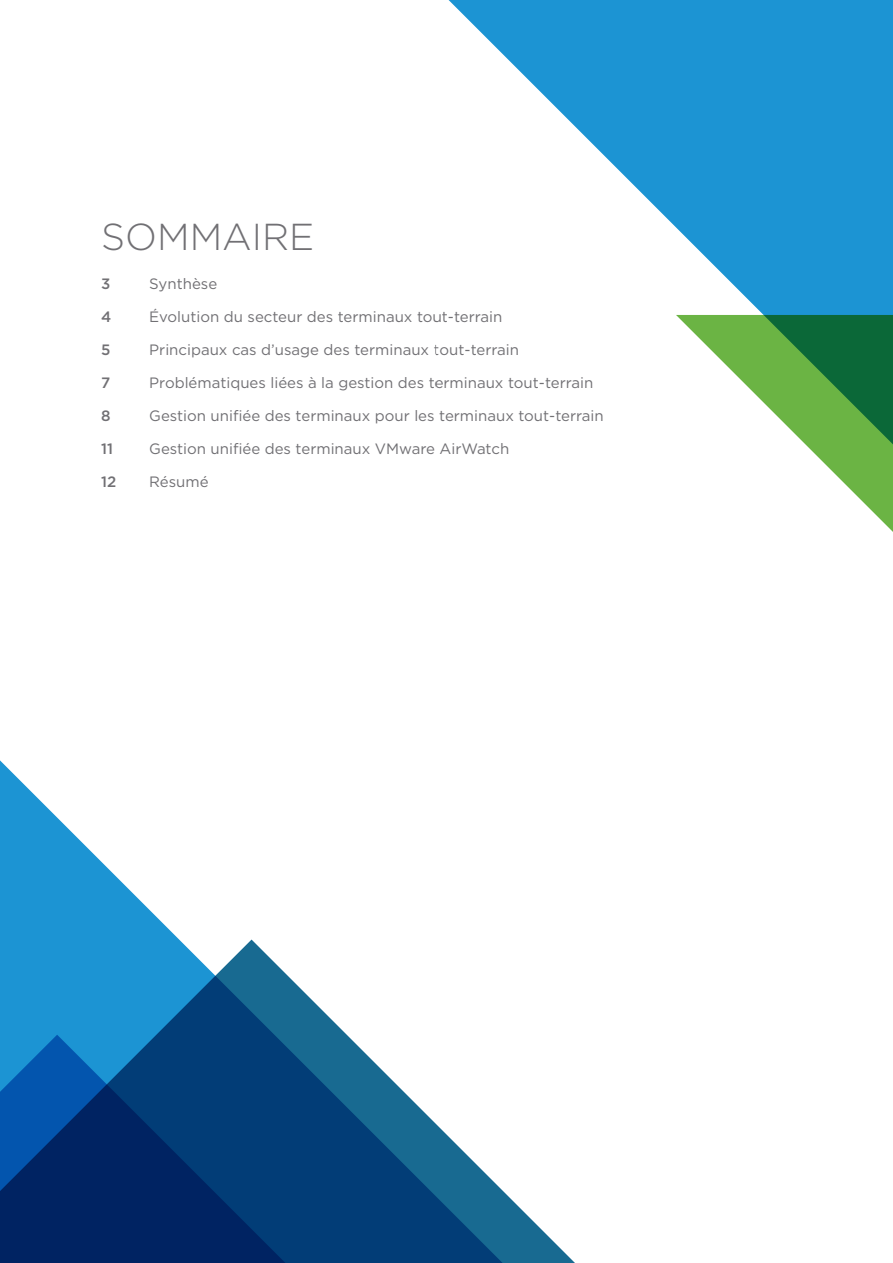
<style>
.page{position:relative;width:893px;height:1263px;background:#fff}
.page>*{position:absolute;margin:0;border:0;box-sizing:border-box;transform-origin:0 0}
.t1{font:300 37.5px "Gotham";color:#717074}
.t2{font:15px "Gotham";color:#717074}
.t3{font:500 15px "Gotham";color:#717074}
</style>
<div class="page">
<svg style="left:448px;top:0;width:445px;height:315px;fill:#1c94d3"></svg>
<svg style="left:676px;top:315px;width:217px;height:217px"></svg>
<svg style="left:0;top:760px;width:179px;height:179px"></svg>
<svg style="left:0;top:939px;width:575px;height:324px"></svg>
<svg style="left:0;top:1035px;width:309px;height:228px;background:#023a7a"></svg>
<p class="t1" style="left:101px;top:213px;width:215px">SOMMAIRE</p>
<p class="t3" style="left:101px;top:274px;width:11px">3</p>
<p class="t2" style="left:149px;top:274px;width:70px">Synthèse</p>
<p class="t3" style="left:101px;top:307px;width:12px">4</p>
<p class="t2" style="left:149px;top:307px;width:355px">Évolution du secteur des terminaux tout-terrain</p>
<p class="t3" style="left:101px;top:340px;width:11px">5</p>
<p class="t2" style="left:149px;top:340px;width:371px">Principaux cas d’usage des terminaux tout-terrain</p>
<p class="t3" style="left:101px;top:373px;width:11px">7</p>
<p class="t2" style="left:149px;top:373px;width:446px">Problématiques liées à la gestion des terminaux tout-terrain</p>
<p class="t3" style="left:101px;top:406px;width:11px">8</p>
<p class="t2" style="left:149px;top:406px;width:456px">Gestion unifiée des terminaux pour les terminaux tout-terrain</p>
<p class="t3" style="left:101px;top:439px;width:13px">11</p>
<p class="t2" style="left:149px;top:439px;width:361px">Gestion unifiée des terminaux VMware AirWatch</p>
<p class="t3" style="left:101px;top:472px;width:17px">12</p>
<p class="t2" style="left:149px;top:472px;width:61px">Résumé</p>
</div>
